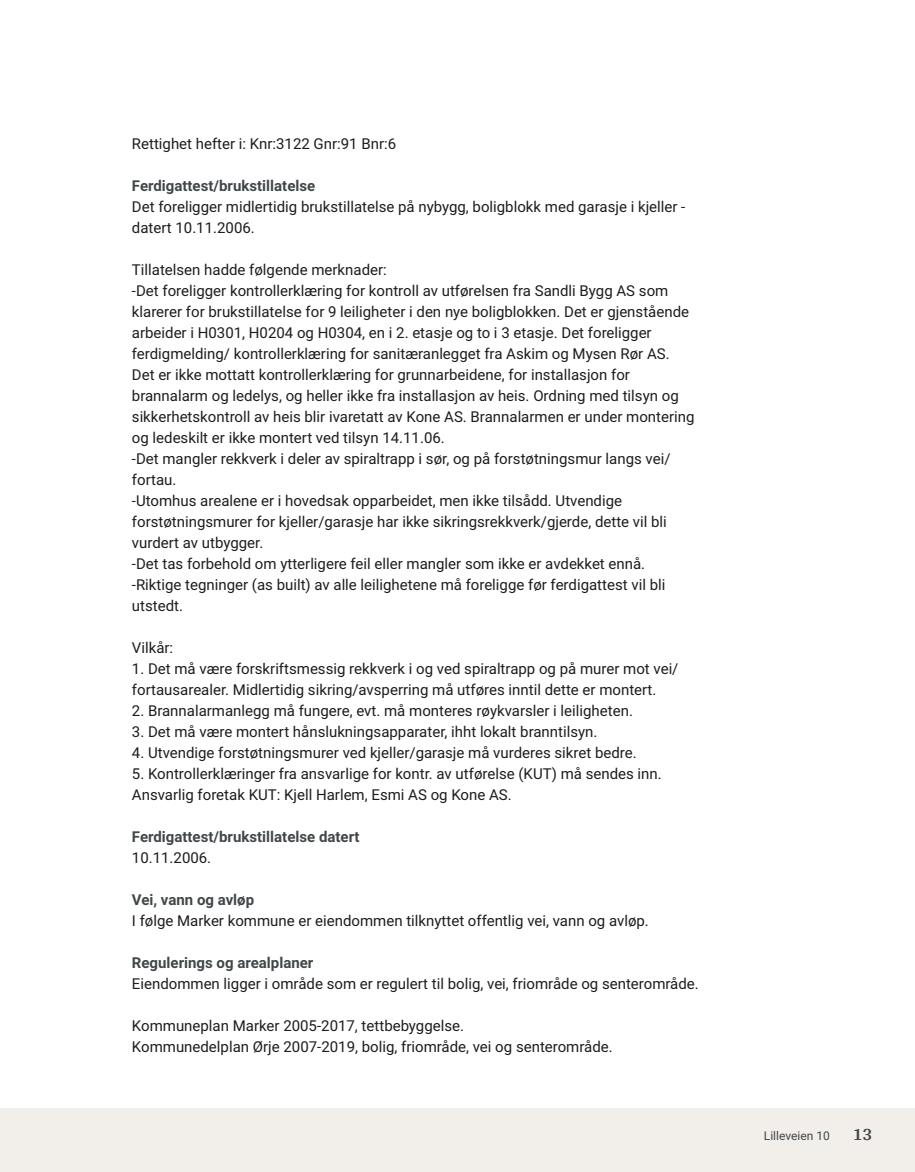
<style>
.page{position:relative;width:915px;height:1172px;background:#fff}
.page>*{position:absolute;margin:0;border:0;box-sizing:border-box;transform-origin:0 0}
.t1{font:700 18px "Arya";color:#414749}
.t2{font:15px/21px "Roboto Vitec";color:#1d1d1b}
.t3{font:700 15px "Roboto Vitec";color:#414749}
.t4{font:12px "Roboto Vitec";color:#414749}
</style>
<div class="page">
<div style="left:0;top:1108px;width:914px;height:64px;background:#f2eeea"></div>
<p class="t2" style="left:132px;top:132px;width:266px">Rettighet hefter i: Knr:3122 Gnr:91 Bnr:6</p>
<p class="t3" style="left:132px;top:175px;width:185px">Ferdigattest/brukstillatelse</p>
<p class="t2" style="left:132px;top:195px;width:555px">Det foreligger midlertidig brukstillatelse på nybygg, boligblokk med garasje i kjeller ‑ datert 10.11.2006.</p>
<p class="t2" style="left:132px;top:258px;width:564px">Tillatelsen hadde følgende merknader:<br>‑Det foreligger kontrollerklæring for kontroll av utførelsen fra Sandli Bygg AS som klarerer for brukstillatelse for 9 leiligheter i den nye boligblokken. Det er gjenstående arbeider i H0301, H0204 og H0304, en i 2. etasje og to i 3 etasje. Det foreligger ferdigmelding/ kontrollerklæring for sanitæranlegget fra Askim og Mysen Rør AS.<br>Det er ikke mottatt kontrollerklæring for grunnarbeidene, for installasjon for brannalarm og ledelys, og heller ikke fra installasjon av heis. Ordning med tilsyn og sikkerhetskontroll av heis blir ivaretatt av Kone AS. Brannalarmen er under montering og ledeskilt er ikke montert ved tilsyn 14.11.06.<br>‑Det mangler rekkverk i deler av spiraltrapp i sør, og på forstøtningsmur langs vei/ fortau.<br>‑Utomhus arealene er i hovedsak opparbeidet, men ikke tilsådd. Utvendige forstøtningsmurer for kjeller/garasje har ikke sikringsrekkverk/gjerde, dette vil bli vurdert av utbygger.<br>‑Det tas forbehold om ytterligere feil eller mangler som ikke er avdekket ennå. ‑Riktige tegninger (as built) av alle leilighetene må foreligge før ferdigattest vil bli utstedt.</p>
<p class="t2" style="left:132px;top:636px;width:43px">Vilkår:</p>
<p class="t2" style="left:132px;top:657px;width:548px">1. Det må være forskriftsmessig rekkverk i og ved spiraltrapp og på murer mot vei/ fortausarealer. Midlertidig sikring/avsperring må utføres inntil dette er montert.</p>
<p class="t2" style="left:132px;top:699px;width:502px">2. Brannalarmanlegg må fungere, evt. må monteres røykvarsler i leiligheten.</p>
<p class="t2" style="left:132px;top:720px;width:467px">3. Det må være montert hånslukningsapparater, ihht lokalt branntilsyn.</p>
<p class="t2" style="left:132px;top:741px;width:506px">4. Utvendige forstøtningsmurer ved kjeller/garasje må vurderes sikret bedre.</p>
<p class="t2" style="left:132px;top:762px;width:531px">5. Kontrollerklæringer fra ansvarlige for kontr. av utførelse (KUT) må sendes inn.<br>Ansvarlig foretak KUT: Kjell Harlem, Esmi AS og Kone AS.</p>
<p class="t3" style="left:132px;top:826px;width:229px">Ferdigattest/brukstillatelse datert</p>
<p class="t2" style="left:132px;top:846px;width:81px">10.11.2006.</p>
<p class="t3" style="left:132px;top:889px;width:124px">Vei, vann og avløp</p>
<p class="t2" style="left:132px;top:909px;width:518px">I følge Marker kommune er eiendommen tilknyttet offentlig vei, vann og avløp.</p>
<p class="t3" style="left:132px;top:952px;width:183px">Regulerings og arealplaner</p>
<p class="t2" style="left:132px;top:972px;width:568px">Eiendommen ligger i område som er regulert til bolig, vei, friområde og senterområde.</p>
<p class="t2" style="left:132px;top:1014px;width:482px">Kommuneplan Marker 2005‑2017, tettbebyggelse.<br>Kommunedelplan Ørje 2007‑2019, bolig, friområde, vei og senterområde.</p>
<p class="t4" style="left:763px;top:1127px;width:67px">Lilleveien 10</p>
<p class="t1" style="left:852px;top:1123px;width:21px">13</p>
</div>
